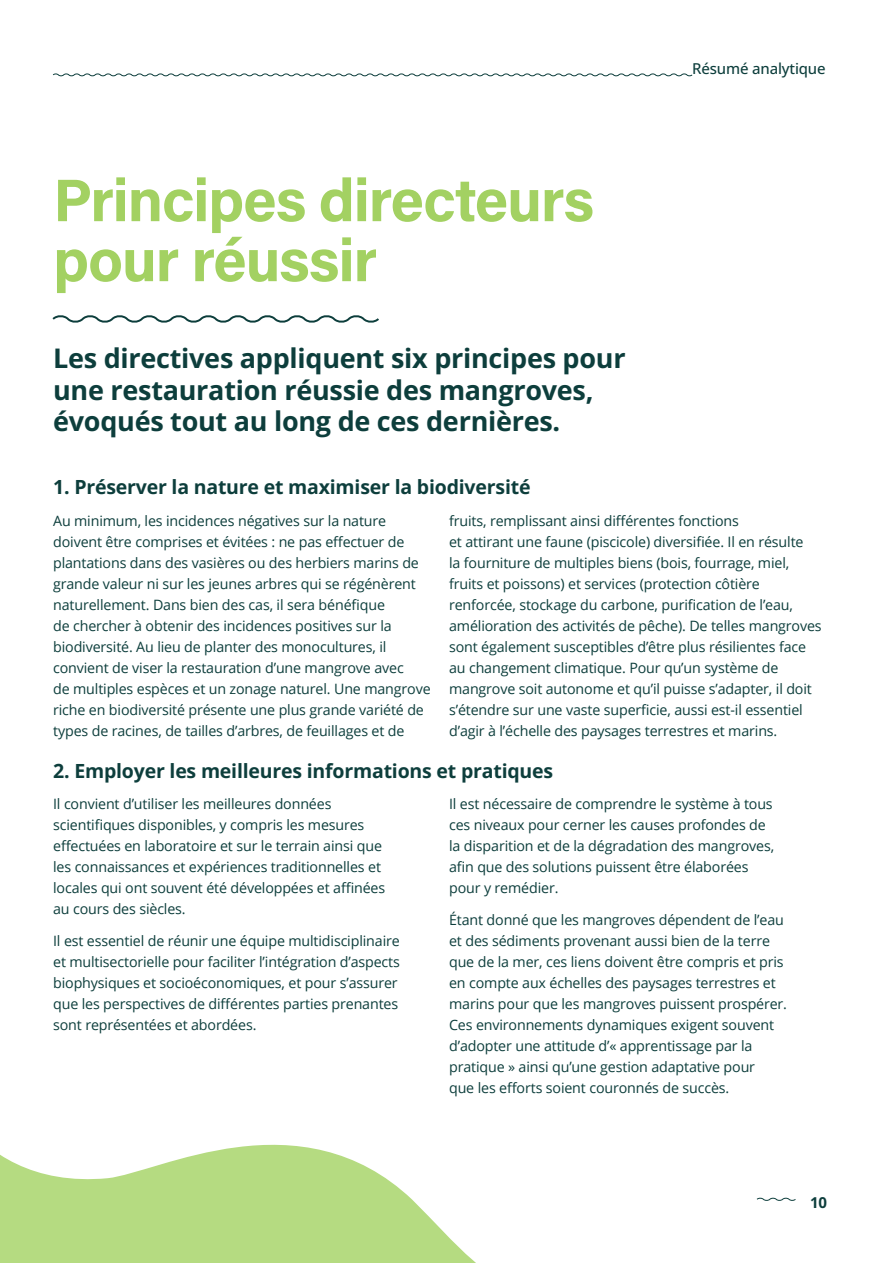
<style>
.page{position:relative;width:893px;height:1263px;background:#fff}
.page>*{position:absolute;margin:0;border:0;box-sizing:border-box;transform-origin:0 0}
.t1{font:700 60px/60px "Acumin Pro";letter-spacing:-.02em;color:#a3d162}
.t2{font:700 27px/31.5px "Open Sans";letter-spacing:-.01em;color:#0d3e3c}
.t3{font:700 19.5px "Open Sans";letter-spacing:-.01em;color:#0d3e3c}
.t4{font:500 15px "Open Sans";letter-spacing:-.01em;color:#0d3e3c}
.t5{font:700 15px "Open Sans";color:#0d3e3c}
.t6{font:14.25px/21px "Open Sans";letter-spacing:-.01em;color:#0d3e3c}
</style>
<div class="page">
<svg style="left:52px;top:315px;width:327px;height:8px"></svg>
<svg style="left:0;top:1144px;width:476px;height:119px;fill:#b5db81"></svg>
<svg style="left:756px;top:1197px;width:40px;height:4px"></svg>
<svg style="left:53px;top:73px;width:640px;height:4px"></svg>
<h1 class="t1" style="left:53px;top:168px;width:543px">Principes directeurs pour réussir</h1>
<h2 class="t2" style="left:53px;top:342px;width:574px">Les directives appliquent six principes pour une restauration réussie des mangroves, évoqués tout au long de ces dernières.</h2>
<p class="t4" style="left:692px;top:58px;width:135px">Résumé analytique</p>
<h3 class="t3" style="left:53px;top:473px;width:479px">1. Préserver la nature et maximiser la biodiversité</h3>
<p class="t6" style="left:53px;top:510px;width:379px">Au minimum, les incidences négatives sur la nature doivent être comprises et évitées : ne pas effectuer de plantations dans des vasières ou des herbiers marins de grande valeur ni sur les jeunes arbres qui se régénèrent naturellement. Dans bien des cas, il sera bénéfique<br>de chercher à obtenir des incidences positives sur la biodiversité. Au lieu de planter des monocultures, il convient de viser la restauration d’une mangrove avec<br>de multiples espèces et un zonage naturel. Une mangrove riche en biodiversité présente une plus grande variété de types de racines, de tailles d’arbres, de feuillages et de</p>
<p class="t6" style="left:449px;top:510px;width:374px">fruits, remplissant ainsi différentes fonctions<br>et attirant une faune (piscicole) diversifiée. Il en résulte<br>la fourniture de multiples biens (bois, fourrage, miel, fruits et poissons) et services (protection côtière renforcée, stockage du carbone, purification de l’eau, amélioration des activités de pêche). De telles mangroves sont également susceptibles d’être plus résilientes face au changement climatique. Pour qu’un système de mangrove soit autonome et qu’il puisse s’adapter, il doit s’étendre sur une vaste superficie, aussi est-il essentiel d’agir à l’échelle des paysages terrestres et marins.</p>
<h3 class="t3" style="left:53px;top:757px;width:502px">2. Employer les meilleures informations et pratiques</h3>
<p class="t6" style="left:53px;top:793px;width:334px">Il convient d’utiliser les meilleures données scientifiques disponibles, y compris les mesures effectuées en laboratoire et sur le terrain ainsi que les connaissances et expériences traditionnelles et locales qui ont souvent été développées et affinées au cours des siècles.</p>
<p class="t6" style="left:53px;top:930px;width:348px">Il est essentiel de réunir une équipe multidisciplinaire et multisectorielle pour faciliter l’intégration d’aspects biophysiques et socioéconomiques, et pour s’assurer que les perspectives de différentes parties prenantes sont représentées et abordées.</p>
<p class="t6" style="left:449px;top:793px;width:326px">Il est nécessaire de comprendre le système à tous ces niveaux pour cerner les causes profondes de la disparition et de la dégradation des mangroves, afin que des solutions puissent être élaborées pour y remédier.</p>
<p class="t6" style="left:449px;top:909px;width:339px">Étant donné que les mangroves dépendent de l’eau et des sédiments provenant aussi bien de la terre que de la mer, ces liens doivent être compris et pris en compte aux échelles des paysages terrestres et marins pour que les mangroves puissent prospérer.<br>Ces environnements dynamiques exigent souvent d’adopter une attitude d’« apprentissage par la pratique » ainsi qu’une gestion adaptative pour<br>que les efforts soient couronnés de succès.</p>
<p class="t5" style="left:810px;top:1192px;width:19px">10</p>
</div>
